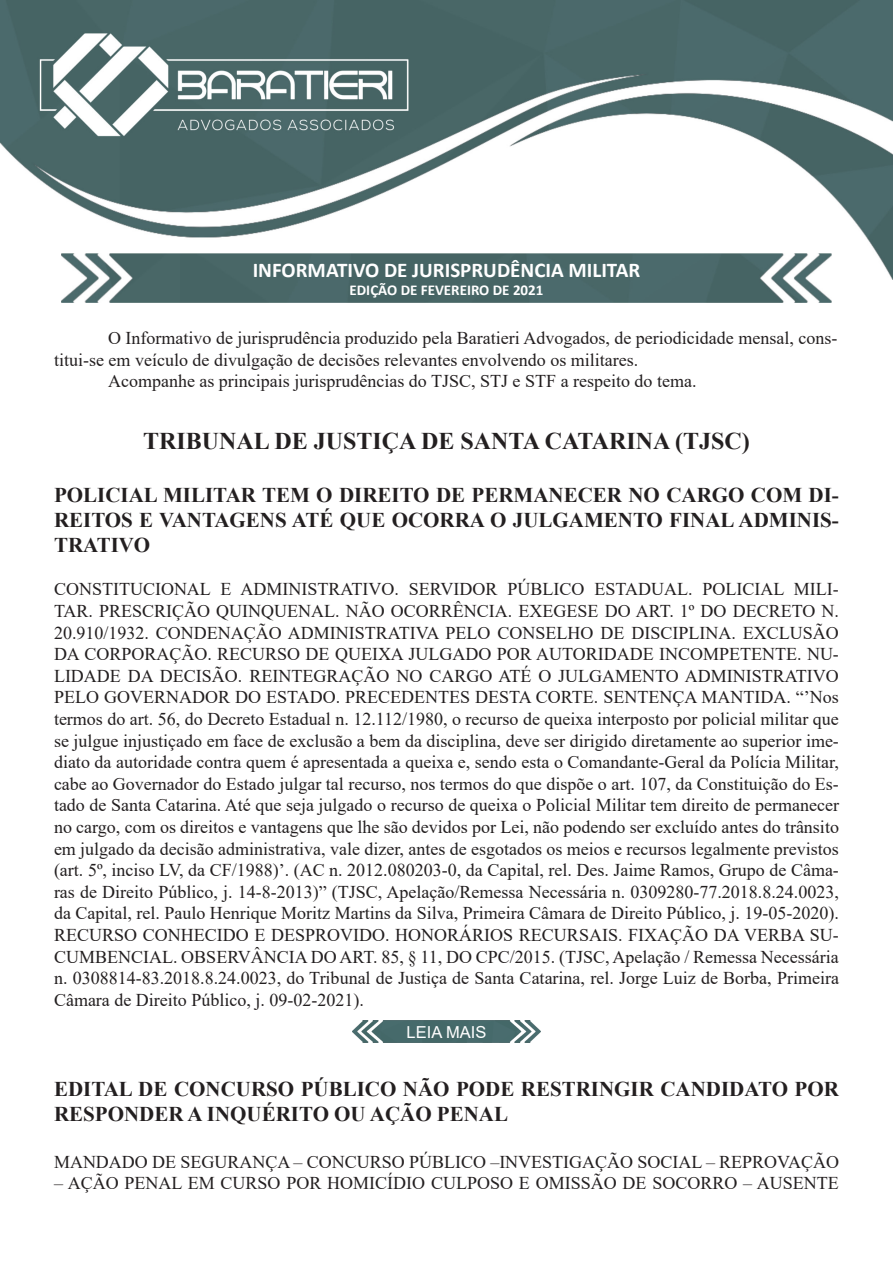
<style>
.page{position:relative;width:893px;height:1263px;background:#fff}
.page>*{position:absolute;margin:0;border:0;box-sizing:border-box;transform-origin:0 0}
.t1{font:700 24px "Times New Roman";color:#231f20}
.Titulo{font:700 21px/25.2px "Times New Roman";color:#231f20;text-align:justify}
.t2{font:700 21px "Calibri";color:#fff}
.Corpo{font:18px/21.6px "Times New Roman";color:#231f20;text-align:justify}
.t3{font:16.5px "Arial";color:#fff}
.t4{font:700 15px "Calibri";color:#fff}
</style>
<div class="page">
<img style="left:0;top:0;width:893px;height:279px">
<img style="left:352px;top:1020px;width:189px;height:23px">
<img style="left:62px;top:254px;width:769px;height:48px">
<p class="t2" style="left:253px;top:255px;width:389px">INFORMATIVO DE JURISPRUDÊNCIA MILITAR</p>
<p class="t4" style="left:350px;top:279px;width:195px">EDIÇÃO DE FEVEREIRO DE 2021</p>
<p class="Corpo" style="left:54px;top:327px;width:785px;text-indent:54px">O Informativo de jurisprudência produzido pela Baratieri Advogados, de periodicidade mensal, cons&shy;titui-se em veículo de divulgação de decisões relevantes envolvendo os militares.</p>
<p class="Corpo" style="left:108px;top:370px;width:590px">Acompanhe as principais jurisprudências do TJSC, STJ e STF a respeito do tema.</p>
<p class="t1" style="left:143px;top:423px;width:608px">TRIBUNAL DE JUSTIÇA DE SANTA CATARINA (TJSC)</p>
<p class="Titulo" style="left:54px;top:481px;width:786px">POLICIAL MILITAR TEM O DIREITO DE PERMANECER NO CARGO COM DI-REITOS E VANTAGENS ATÉ QUE OCORRA O JULGAMENTO FINAL ADMINIS-TRATIVO</p>
<p class="Corpo" style="left:54px;top:578px;width:786px">CONSTITUCIONAL E ADMINISTRATIVO. SERVIDOR PÚBLICO ESTADUAL. POLICIAL MILI-TAR. PRESCRIÇÃO QUINQUENAL. NÃO OCORRÊNCIA. EXEGESE DO ART. 1º DO DECRETO N.<br>20.910/1932. CONDENAÇÃO ADMINISTRATIVA PELO CONSELHO DE DISCIPLINA. EXCLUSÃO DA CORPORAÇÃO. RECURSO DE QUEIXA JULGADO POR AUTORIDADE INCOMPETENTE. NU-LIDADE DA DECISÃO. REINTEGRAÇÃO NO CARGO ATÉ O JULGAMENTO ADMINISTRATIVO PELO GOVERNADOR DO ESTADO. PRECEDENTES DESTA CORTE. SENTENÇA MANTIDA. “’Nos termos do art. 56, do Decreto Estadual n. 12.112/1980, o recurso de queixa interposto por policial militar que se julgue injustiçado em face de exclusão a bem da disciplina, deve ser dirigido diretamente ao superior ime&shy;diato da autoridade contra quem é apresentada a queixa e, sendo esta o Comandante-Geral da Polícia Militar, cabe ao Governador do Estado julgar tal recurso, nos termos do que dispõe o art. 107, da Constituição do Es&shy;tado de Santa Catarina. Até que seja julgado o recurso de queixa o Policial Militar tem direito de permanecer no cargo, com os direitos e vantagens que lhe são devidos por Lei, não podendo ser excluído antes do trânsito em julgado da decisão administrativa, vale dizer, antes de esgotados os meios e recursos legalmente previstos (art. 5º, inciso LV, da CF/1988)’. (AC n. 2012.080203-0, da Capital, rel. Des. Jaime Ramos, Grupo de Câma&shy;ras de Direito Público, j. 14-8-2013)” (TJSC, Apelação/Remessa Necessária n. 0309280-77.2018.8.24.0023, da Capital, rel. Paulo Henrique Moritz Martins da Silva, Primeira Câmara de Direito Público, j. 19-05-2020).<br>RECURSO CONHECIDO E DESPROVIDO. HONORÁRIOS RECURSAIS. FIXAÇÃO DA VERBA SU-CUMBENCIAL. OBSERVÂNCIA DO ART. 85, § 11, DO CPC/2015. (TJSC, Apelação / Remessa Necessária n. 0308814-83.2018.8.24.0023, do Tribunal de Justiça de Santa Catarina, rel. Jorge Luiz de Borba, Primeira Câmara de Direito Público, j. 09-02-2021).</p>
<p class="t3" style="left:407px;top:1020px;width:81px">LEIA MAIS</p>
<p class="Titulo" style="left:54px;top:1075px;width:786px">EDITAL DE CONCURSO PÚBLICO NÃO PODE RESTRINGIR CANDIDATO POR<br>RESPONDER A INQUÉRITO OU AÇÃO PENAL</p>
<p class="Corpo" style="left:54px;top:1150px;width:786px">MANDADO DE SEGURANÇA – CONCURSO PÚBLICO –INVESTIGAÇÃO SOCIAL – REPROVAÇÃO</p>
<p class="Corpo" style="left:54px;top:1172px;width:786px">– AÇÃO PENAL EM CURSO POR HOMICÍDIO CULPOSO E OMISSÃO DE SOCORRO – AUSENTE</p>
</div>
